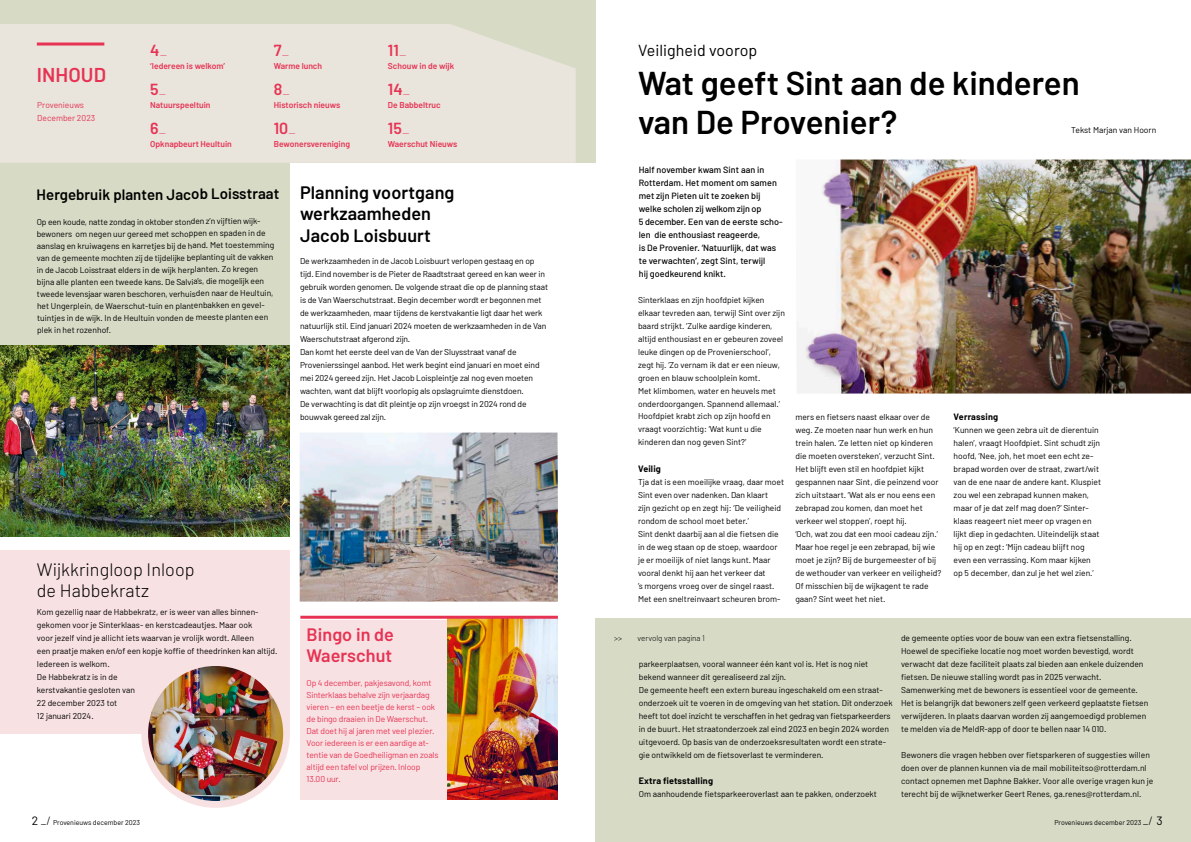
<style>
.page{position:relative;width:1191px;height:842px;background:#fff}
.page>*{position:absolute;margin:0;border:0;box-sizing:border-box;transform-origin:0 0}
.t1{font:600 33px/38.6px "Barlow";color:#000}
.t2{font:600 20px "Barlow";letter-spacing:.005em;color:#e73353}
.t3{font:600 18px/21.6px "Barlow";letter-spacing:.005em;color:#000}
.t4{font:300 18px/21.6px "Barlow";letter-spacing:.005em;color:#000}
.t5{font:600 18px/21.6px "Barlow";letter-spacing:.005em;color:#e73353}
.t6{font:600 16px "Barlow";letter-spacing:.005em;color:#e73353}
.t7{font:16px "Barlow";letter-spacing:.005em;color:#000}
.t8{font:600 15px "Barlow";color:#000}
.t9{font:500 9px/13px "Barlow";letter-spacing:.005em;color:#000}
.t10{font:700 9px "Barlow";letter-spacing:.02em;color:#000}
.t11{font:8.5px/13px "Barlow";color:#000}
.t12{font:8.5px/12px "Barlow";letter-spacing:-.01em;color:#e73353}
.t13{font:600 8.5px "Barlow";color:#e73353}
.t14{font:300 8px "Barlow";color:#000}
.t15{font:7px "Barlow";color:#000}
.s1{font-weight:100}
.s2{font-size:12px}
.s3{font-weight:300;font-size:12px}
</style>
<div class="page">
<div style="left:0;top:550px;width:290px;height:183px;background:#f8e1e3"></div>
<div style="left:300px;top:620px;width:258px;height:179px;background:#f8e1e3"></div>
<div style="left:0;top:0;width:595px;height:163px;background:#d7dbc5"></div>
<div style="left:0;top:162px;width:290px;height:193px;background:#d7dbc5"></div>
<div style="left:0;top:24px;width:576px;height:139px;background:#e9e4dc"></div>
<hr style="left:37px;top:43px;width:67px;height:3px;background:#e73353">
<img style="left:300px;top:433px;width:258px;height:169px">
<img style="left:0;top:346px;width:290px;height:191px">
<img style="left:797px;top:160px;width:394px;height:233px">
<img style="left:149px;top:667px;width:133px;height:133px">
<div style="left:141px;top:659px;width:149px;height:149px;border:7px solid #f8e1e3;border-radius:50%"></div>
<div style="left:595px;top:619px;width:596px;height:223px;background:#d7dbc5"></div>
<img style="left:448px;top:619px;width:110px;height:180px">
<hr style="left:300px;top:616px;width:258px;height:3px;background:#e73353">
<h2 class="t2" style="left:37px;top:62px;width:71px">INHOUD</h2>
<p class="t12" style="left:37px;top:98px;width:59px;line-height:13px">Provenieuws<br>December 2023</p>
<h3 class="t6" style="left:150px;top:40px;width:18px">4<span class="s1">_</span></h3>
<p class="t13" style="left:150px;top:60px;width:76px">‘Iedereen is welkom’</p>
<h3 class="t6" style="left:150px;top:79px;width:17px">5<span class="s1">_</span></h3>
<p class="t13" style="left:150px;top:99px;width:62px">Natuurspeeltuin</p>
<h3 class="t6" style="left:150px;top:118px;width:17px">6<span class="s1">_</span></h3>
<p class="t13" style="left:150px;top:138px;width:83px">Opknapbeurt Heultuin</p>
<h3 class="t6" style="left:274px;top:40px;width:17px">7<span class="s1">_</span></h3>
<p class="t13" style="left:274px;top:60px;width:50px">Warme lunch</p>
<h3 class="t6" style="left:274px;top:79px;width:17px">8<span class="s1">_</span></h3>
<p class="t13" style="left:274px;top:99px;width:68px">Historisch nieuws</p>
<h3 class="t6" style="left:274px;top:118px;width:24px">10<span class="s1">_</span></h3>
<p class="t13" style="left:274px;top:138px;width:78px">Bewonersvereniging</p>
<h3 class="t6" style="left:388px;top:40px;width:20px">11<span class="s1">_</span></h3>
<p class="t13" style="left:388px;top:60px;width:68px">Schouw in de wijk</p>
<h3 class="t6" style="left:388px;top:79px;width:24px">14<span class="s1">_</span></h3>
<p class="t13" style="left:388px;top:99px;width:54px">De Babbeltruc</p>
<h3 class="t6" style="left:388px;top:118px;width:23px">15<span class="s1">_</span></h3>
<p class="t13" style="left:388px;top:138px;width:71px">Waerschut Nieuws</p>
<h3 class="t8" style="left:37px;top:185px;width:244px">Hergebruik planten Jacob Loisstraat</h3>
<p class="t11" style="left:37px;top:215px;width:239px;line-height:12px">Op een koude, natte zondag in oktober stonden z’n vijftien wijk&shy;bewoners om negen uur gereed met schoppen en spaden in de aanslag en kruiwagens en karretjes bij de hand. Met toestemming van de gemeente mochten zij de tijdelijke beplanting uit de vakken in de Jacob Loisstraat elders in de wijk herplanten. Zo kregen bijna alle planten een tweede kans. De Salvia’s, die mogelijk een tweede levensjaar waren beschoren, verhuisden naar de Heultuin, het Ungerplein, de Waerschut-tuin en plantenbakken en gevel&shy;tuintjes in de wijk. In de Heultuin vonden de meeste planten een plek in het rozenhof.</p>
<h3 class="t3" style="left:300px;top:181px;width:156px">Planning voortgang werkzaamheden<br>Jacob Loisbuurt</h3>
<p class="t11" style="left:300px;top:254px;width:250px">De werkzaamheden in de Jacob Loisbuurt verlopen gestaag en op tijd. Eind november is de Pieter de Raadtstraat gereed en kan weer in gebruik worden genomen. De volgende straat die op de planning staat is de Van Waerschutstraat. Begin december wordt er begonnen met de werkzaamheden, maar tijdens de kerstvakantie ligt daar het werk natuurlijk stil. Eind januari 2024 moeten de werkzaamheden in de Van Waerschutstraat afgerond zijn.<br>Dan komt het eerste deel van de Van der Sluysstraat vanaf de Provenierssingel aanbod. Het werk begint eind januari en moet eind mei 2024 gereed zijn. Het Jacob Loispleintje zal nog even moeten wachten, want dat blijft voorlopig als opslagruimte dienstdoen.<br>De verwachting is dat dit pleintje op zijn vroegst in 2024 rond de bouwvak gereed zal zijn.</p>
<h3 class="t4" style="left:37px;top:558px;width:159px">Wijkkringloop Inloop de Habbekratz</h3>
<p class="t11" style="left:37px;top:605px;width:242px">Kom gezellig naar de Habbekratz, er is weer van alles binnen&shy;gekomen voor je Sinterklaas- en kerstcadeautjes. Maar ook<br>voor jezelf vind je allicht iets waarvan je vrolijk wordt. Alleen<br>een praatje maken en/of een kopje koffie of theedrinken kan altijd.<br>Iedereen is welkom.<br>De Habbekratz is in de<br>kerstvakantie gesloten van<br>22 december 2023 tot<br>12 januari 2024.</p>
<p class="t15" style="left:32px;top:818px;width:110px"><span class="s2">2</span> <span class="s3">_/</span> Provenieuws december 2023</p>
<h3 class="t5" style="left:306px;top:623px;width:89px">Bingo in de<br>Waerschut</h3>
<p class="t12" style="left:306px;top:677px;width:133px">Op 4 december, pakjesavond, komt<br>Sinterklaas behalve zijn verjaardag vieren – en een beetje de kerst – ook de bingo draaien in De Waerschut.<br>Dat doet hij al jaren met veel plezier.<br>Voor iedereen is er een aardige at&shy;tentie van de Goedheiligman en zoals altijd een tafel vol prijzen. Inloop<br>13.00 uur.</p>
<h3 class="t7" style="left:638px;top:40px;width:121px">Veiligheid voorop</h3>
<h1 class="t1" style="left:638px;top:63px;width:443px">Wat geeft Sint aan de kinderen van De Provenier?</h1>
<p class="t9" style="left:639px;top:163px;width:145px">Half november kwam Sint aan in<br>Rotterdam. Het moment om samen met zijn Pieten uit te zoeken bij welke scholen zij welkom zijn op<br>5 december. Een van de eerste scho&shy;len die enthousiast reageerde,<br>is De Provenier. ‘Natuurlijk, dat was te verwachten’, zegt Sint, terwijl<br>hij goedkeurend knikt.</p>
<p class="t11" style="left:1071px;top:124px;width:87px">Tekst Marjan van Hoorn</p>
<p class="t11" style="left:638px;top:293px;width:148px">Sinterklaas en zijn hoofdpiet kijken elkaar tevreden aan, terwijl Sint over zijn baard strijkt. ‘Zulke aardige kinderen, altijd enthousiast en er gebeuren zoveel leuke dingen op de Provenierschool’, zegt hij. ‘Zo vernam ik dat er een nieuw, groen en blauw schoolplein komt.<br>Met klimbomen, water en heuvels met onderdoorgangen. Spannend allemaal.’ Hoofdpiet krabt zich op zijn hoofd en vraagt voorzichtig: ‘Wat kunt u die kinderen dan nog geven Sint?’</p>
<p class="t10" style="left:638px;top:463px;width:24px">Veilig</p>
<p class="t11" style="left:638px;top:475px;width:148px">Tja dat is een moeilijke vraag, daar moet Sint even over nadenken. Dan klaart<br>zijn gezicht op en zegt hij: ‘De veiligheid rondom de school moet beter.’<br>Sint denkt daarbij aan al die fietsen die in de weg staan op de stoep, waardoor je er moeilijk of niet langs kunt. Maar vooral denkt hij aan het verkeer dat<br>’s morgens vroeg over de singel raast.<br>Met een sneltreinvaart scheuren brom-</p>
<p class="t11" style="left:795px;top:410px;width:147px">mers en fietsers naast elkaar over de weg. Ze moeten naar hun werk en hun trein halen. ‘Ze letten niet op kinderen die moeten oversteken’, verzucht Sint.<br>Het blijft even stil en hoofdpiet kijkt gespannen naar Sint, die peinzend voor zich uitstaart. ‘Wat als er nou eens een zebrapad zou komen, dan moet het verkeer wel stoppen’, roept hij.<br>‘Och, wat zou dat een mooi cadeau zijn.’ Maar hoe regel je een zebrapad, bij wie moet je zijn? Bij de burgemeester of bij de wethouder van verkeer en veiligheid?<br>Of misschien bij de wijkagent te rade gaan? Sint weet het niet.</p>
<p class="t10" style="left:953px;top:411px;width:46px">Verrassing</p>
<p class="t11" style="left:953px;top:423px;width:149px">‘Kunnen we geen zebra uit de dierentuin halen’, vraagt Hoofdpiet. Sint schudt zijn hoofd, ‘Nee, joh, het moet een echt ze&shy;brapad worden over de straat, zwart/wit van de ene naar de andere kant. Kluspiet zou wel een zebrapad kunnen maken, maar of je dat zelf mag doen?’ Sinter&shy;klaas reageert niet meer op vragen en lijkt diep in gedachten. Uiteindelijk staat hij op en zegt: ‘Mijn cadeau blijft nog even een verrassing. Kom maar kijken op 5 december, dan zul je het wel zien.’</p>
<p class="t14" style="left:614px;top:633px;width:10px">&gt;&gt;</p>
<p class="t11" style="left:901px;top:631px;width:249px">de gemeente opties voor de bouw van een extra fietsenstalling.<br>Hoewel de specifieke locatie nog moet worden bevestigd, wordt verwacht dat deze faciliteit plaats zal bieden aan enkele duizenden fietsen. De nieuwe stalling wordt pas in 2025 verwacht.<br>Samenwerking met de bewoners is essentieel voor de gemeente.<br>Het is belangrijk dat bewoners zelf geen verkeerd geplaatste fietsen verwijderen. In plaats daarvan worden zij aangemoedigd problemen te melden via de MeldR-app of door te bellen naar 14 010.</p>
<p class="t11" style="left:901px;top:748px;width:254px">Bewoners die vragen hebben over fietsparkeren of suggesties willen doen over de plannen kunnen via de mail mobiliteitso@rotterdam.nl contact opnemen met Daphne Bakker. Voor alle overige vragen kun je terecht bij de wijknetwerker Geert Renes, ga.renes@rotterdam.nl.</p>
<p class="t14" style="left:637px;top:633px;width:69px">vervolg van pagina 1</p>
<p class="t11" style="left:639px;top:657px;width:255px">parkeerplaatsen, vooral wanneer één kant vol is. Het is nog niet bekend wanneer dit gerealiseerd zal zijn.<br>De gemeente heeft een extern bureau ingeschakeld om een straat&shy;onderzoek uit te voeren in de omgeving van het station. Dit onderzoek heeft tot doel inzicht te verschaffen in het gedrag van fietsparkeerders in de buurt. Het straatonderzoek zal eind 2023 en begin 2024 worden uitgevoerd. Op basis van de onderzoeksresultaten wordt een strate&shy;gie ontwikkeld om de fietsoverlast te verminderen.</p>
<p class="t10" style="left:639px;top:775px;width:76px">Extra fietsstalling</p>
<p class="t11" style="left:639px;top:787px;width:240px">Om aanhoudende fietsparkeeroverlast aan te pakken, onderzoekt</p>
<p class="t15" style="left:1054px;top:818px;width:110px">Provenieuws december 2023 <span class="s3">_/</span> <span class="s2">3</span></p>
</div>
